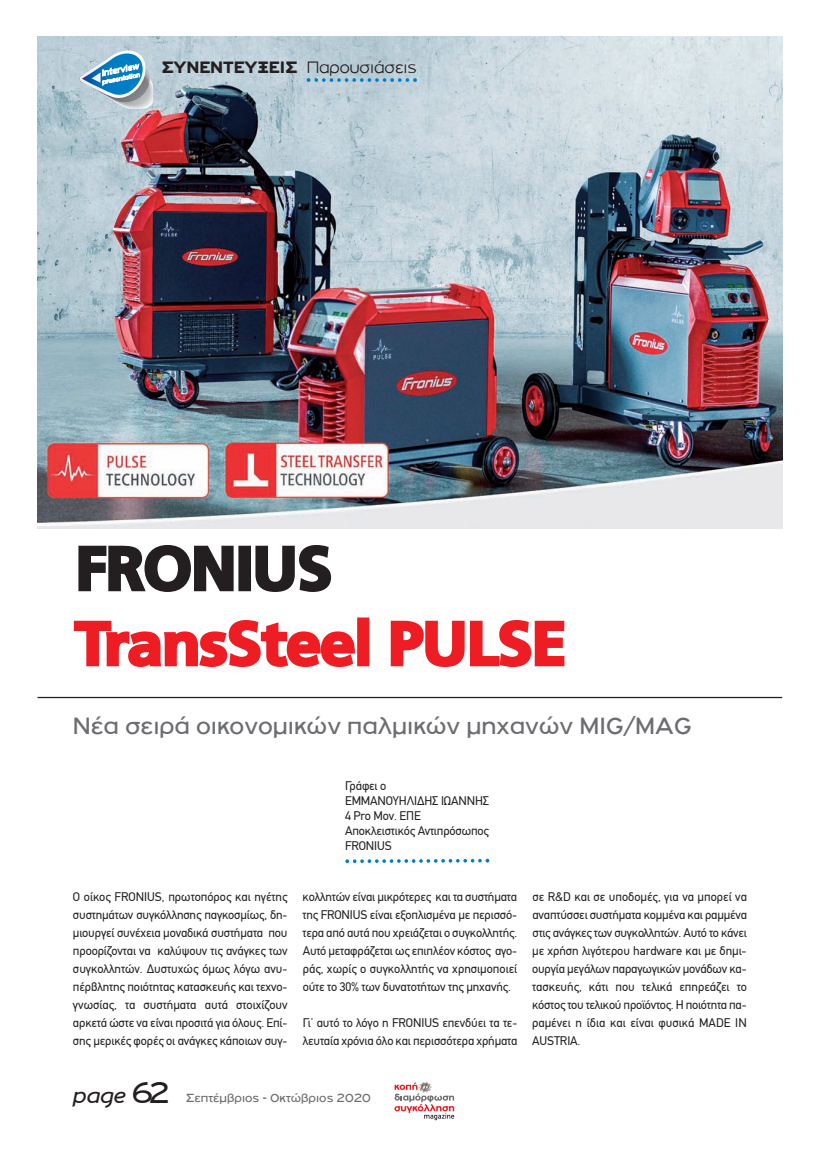
<style>
.page{position:relative;width:817px;height:1154px;background:#fff}
.page>*{position:absolute;margin:0;border:0;box-sizing:border-box;transform-origin:0 0}
.t1{font:900 62.5px "PF Catalog";letter-spacing:-.05em;color:#ee1d23}
.t2{font:900 62.5px "PF Catalog";letter-spacing:-.05em;color:#231f20}
.t3{font:25px "PF Highway Gothic Extended";color:#6c6d70}
.t4{font:italic 22.5px "PF Highway Gothic Extended";color:#231f20}
.t5{font:900 17.5px "PF Highway Gothic Extended";color:#231f20}
.t6{font:12.5px/18px "PF Din Text";letter-spacing:-.01em;color:#231f20;text-align:justify}
.t7{font:12.5px "PF Highway Gothic Extended";color:#6c6d70}
.s1{font-weight:300}
.s2{font-style:normal;font-size:31.25px}
</style>
<div class="page">
<img style="left:38px;top:36px;width:744px;height:492px">
<svg style="left:78px;top:545px;width:156px;height:47px"></svg>
<div style="left:238px;top:546px;width:13px;height:45px;border:2px solid #231f20"></div>
<svg style="left:255px;top:545px;width:77px;height:47px"></svg>
<svg style="left:73px;top:620px;width:282px;height:47px"></svg>
<div style="left:357px;top:617px;width:12px;height:49px;border:2px solid #ee1d23"></div>
<svg style="left:390px;top:620px;width:175px;height:47px"></svg>
<svg style="left:306px;top:78px;width:111px;height:4px"></svg>
<svg style="left:79px;top:51px;width:73px;height:59px;background:#91b9d1"></svg>
<svg style="left:394px;top:1082px;width:60px;height:38px"></svg>
<hr style="left:38px;top:697px;width:744px;height:1px;background:#231f20">
<svg style="left:345px;top:858px;width:145px;height:6px"></svg>
<h3 class="t5" style="left:162px;top:58px;width:256px">ΣΥΝΕΝΤΕΥΞΕΙΣ <span class="s1">Παρουσιάσεις</span></h3>
<h1 class="t2" style="left:74px;top:532px;width:261px">FRONIUS</h1>
<h1 class="t1" style="left:74px;top:607px;width:495px">TransSteel PULSE</h1>
<h2 class="t3" style="left:73px;top:712px;width:620px">Νέα σειρά οικονομικών παλμικών μηχανών MIG/MAG</h2>
<p class="t6" style="left:345px;top:779px;width:145px;line-height:15px;text-align:left">Γράφει ο<br>ΕΜΜΑΝΟΥΗΛΙΔΗΣ ΙΩΑΝΝΗΣ<br>4 Pro Μον. ΕΠΕ<br>Αποκλειστικός Αντιπρόσωπος<br>FRONIUS</p>
<p class="t6" style="left:73px;top:888px;width:216px">Ο οίκος FRONIUS, πρωτοπόρος και ηγέτης συστημάτων συγκόλλησης παγκοσμίως, δη&shy;μιουργεί συνέχεια μοναδικά συστήματα που προορίζονται να καλύψουν τις ανάγκες των συγκολλητών. Δυστυχώς όμως λόγω ανυ&shy;πέρβλητης ποιότητας κατασκευής και τεχνο&shy;γνωσίας, τα συστήματα αυτά στοιχίζουν αρκετά ώστε να είναι προσιτά για όλους. Επί&shy;σης μερικές φορές οι ανάγκες κάποιων συγ-</p>
<p class="t6" style="left:302px;top:888px;width:216px">κολλητών είναι μικρότερες και τα συστήματα της FRONIUS είναι εξοπλισμένα με περισσό&shy;τερα από αυτά που χρειάζεται ο συγκολλητής.<br>Αυτό μεταφράζεται ως επιπλέον κόστος αγο&shy;ράς, χωρίς ο συγκολλητής να χρησιμοποιεί ούτε το 30% των δυνατοτήτων της μηχανής.</p>
<p class="t6" style="left:303px;top:1014px;width:216px">Γι’ αυτό το λόγο η FRONIUS επενδύει τα τε&shy;λευταία χρόνια όλο και περισσότερα χρήματα</p>
<h3 class="t4" style="left:73px;top:1083px;width:98px">page <span class="s2">62</span></h3>
<p class="t7" style="left:186px;top:1091px;width:186px">Σεπτέμβριος - Οκτώβριος 2020</p>
<p class="t6" style="left:532px;top:888px;width:216px">σε R&amp;D και σε υποδομές, για να μπορεί να αναπτύσσει συστήματα κομμένα και ραμμένα στις ανάγκες των συγκολλητών. Αυτό το κάνει με χρήση λιγότερου hardware και με δημι&shy;ουργία μεγάλων παραγωγικών μονάδων κα&shy;τασκευής, κάτι που τελικά επηρεάζει το κόστος του τελικού προϊόντος. Η ποιότητα πα&shy;ραμένει η ίδια και είναι φυσικά MADE IN AUSTRIA.</p>
</div>
